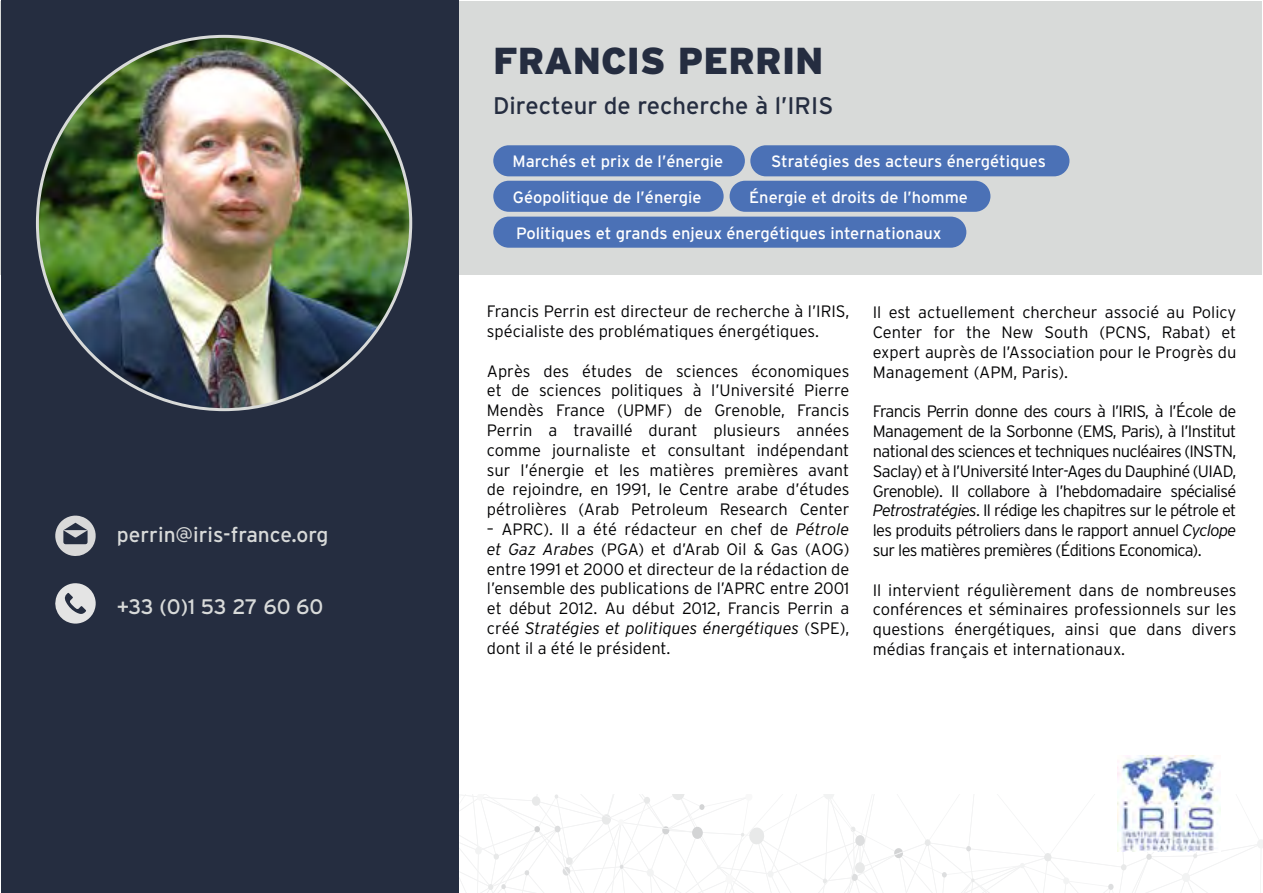
<style>
.page{position:relative;width:1263px;height:893px;background:#fff}
.page>*{position:absolute;margin:0;border:0;box-sizing:border-box;transform-origin:0 0}
.t1{font:900 37.5px "Interstate";color:#252d40}
.t2{font:24px "Interstate";color:#252d40}
.t3{font:21px "Interstate";color:#d8dad9}
.t4{font:300 16.5px/19.8px "Interstate";color:#020203;text-align:justify}
.t5{font:16.5px "Interstate";color:#fff}
.t6{font:16.35px "Interstate";color:#fff}
.s1{font-style:italic}
</style>
<div class="page">
<div style="left:1px;top:1px;width:1261px;height:273px;background:#d8dad9"></div>
<div style="left:1px;top:0;width:457px;height:892px;background:#252d40"></div>
<svg style="left:459px;top:794px;width:804px;height:99px"></svg>
<img style="left:1117px;top:755px;width:103px;height:96px">
<img style="left:37px;top:36px;width:374px;height:374px;border-radius:187px">
<div style="left:493px;top:145px;width:252px;height:31px;background:#4b71b6;border-radius:16px"></div>
<div style="left:750px;top:145px;width:319px;height:31px;background:#4b71b6;border-radius:16px"></div>
<div style="left:493px;top:217px;width:473px;height:31px;background:#4b71b6;border-radius:16px"></div>
<div style="left:493px;top:181px;width:231px;height:31px;background:#4b71b6;border-radius:16px"></div>
<div style="left:730px;top:181px;width:260px;height:31px;background:#4b71b6;border-radius:16px"></div>
<svg style="left:55px;top:583px;width:41px;height:41px"></svg>
<svg style="left:55px;top:516px;width:41px;height:40px"></svg>
<p class="t3" style="left:117px;top:523px;width:213px">perrin@iris-france.org</p>
<p class="t3" style="left:117px;top:594px;width:208px">+33 (0)1 53 27 60 60</p>
<h1 class="t1" style="left:493px;top:39px;width:332px">FRANCIS PERRIN</h1>
<h2 class="t2" style="left:493px;top:92px;width:342px">Directeur de recherche à l’IRIS</h2>
<p class="t5" style="left:512px;top:152px;width:212px">Marchés et prix de l’énergie</p>
<p class="t5" style="left:771px;top:152px;width:276px">Stratégies des acteurs énergétiques</p>
<p class="t5" style="left:513px;top:188px;width:190px">Géopolitique de l’énergie</p>
<p class="t6" style="left:749px;top:188px;width:220px">Énergie et droits de l’homme</p>
<p class="t5" style="left:516px;top:224px;width:427px">Politiques et grands enjeux énergétiques internationaux</p>
<p class="t4" style="left:487px;top:301px;width:364px">Francis Perrin est directeur de recherche à l’IRIS, spécialiste des problématiques énergétiques.</p>
<p class="t4" style="left:487px;top:361px;width:364px">Après des études de sciences économiques et de sciences politiques à l’Université Pierre Mendès France (UPMF) de Grenoble, Francis Perrin a travaillé durant plusieurs années comme journaliste et consultant indépendant sur l’énergie et les matières premières avant de rejoindre, en 1991, le Centre arabe d’études pétrolières (Arab Petroleum Research Center</p>
<p class="t4" style="left:487px;top:519px;width:364px">– APRC). Il a été rédacteur en chef de <span class="s1">Pétrole et Gaz Arabes</span> (PGA) et d’Arab Oil &amp; Gas (AOG) entre 1991 et 2000 et directeur de la rédaction de l’ensemble des publications de l’APRC entre 2001 et début 2012. Au début 2012, Francis Perrin a créé <span class="s1">Stratégies et politiques énergétiques</span> (SPE), dont il a été le président.</p>
<p class="t4" style="left:873px;top:302px;width:365px">Il est actuellement chercheur associé au Policy Center for the New South (PCNS, Rabat) et expert auprès de l’Association pour le Progrès du Management (APM, Paris).</p>
<p class="t4" style="left:873px;top:401px;width:365px">Francis Perrin donne des cours à l’IRIS, à l’École de Management de la Sorbonne (EMS, Paris), à l’Institut national des sciences et techniques nucléaires (INSTN, Saclay) et à l’Université Inter-Ages du Dauphiné (UIAD, Grenoble). Il collabore à l’hebdomadaire spécialisé <span class="s1">Petrostratégies</span>. Il rédige les chapitres sur le pétrole et les produits pétroliers dans le rapport annuel <span class="s1">Cyclope </span>sur les matières premières (Éditions Economica).</p>
<p class="t4" style="left:873px;top:580px;width:365px">Il intervient régulièrement dans de nombreuses conférences et séminaires professionnels sur les questions énergétiques, ainsi que dans divers médias français et internationaux.</p>
</div>
